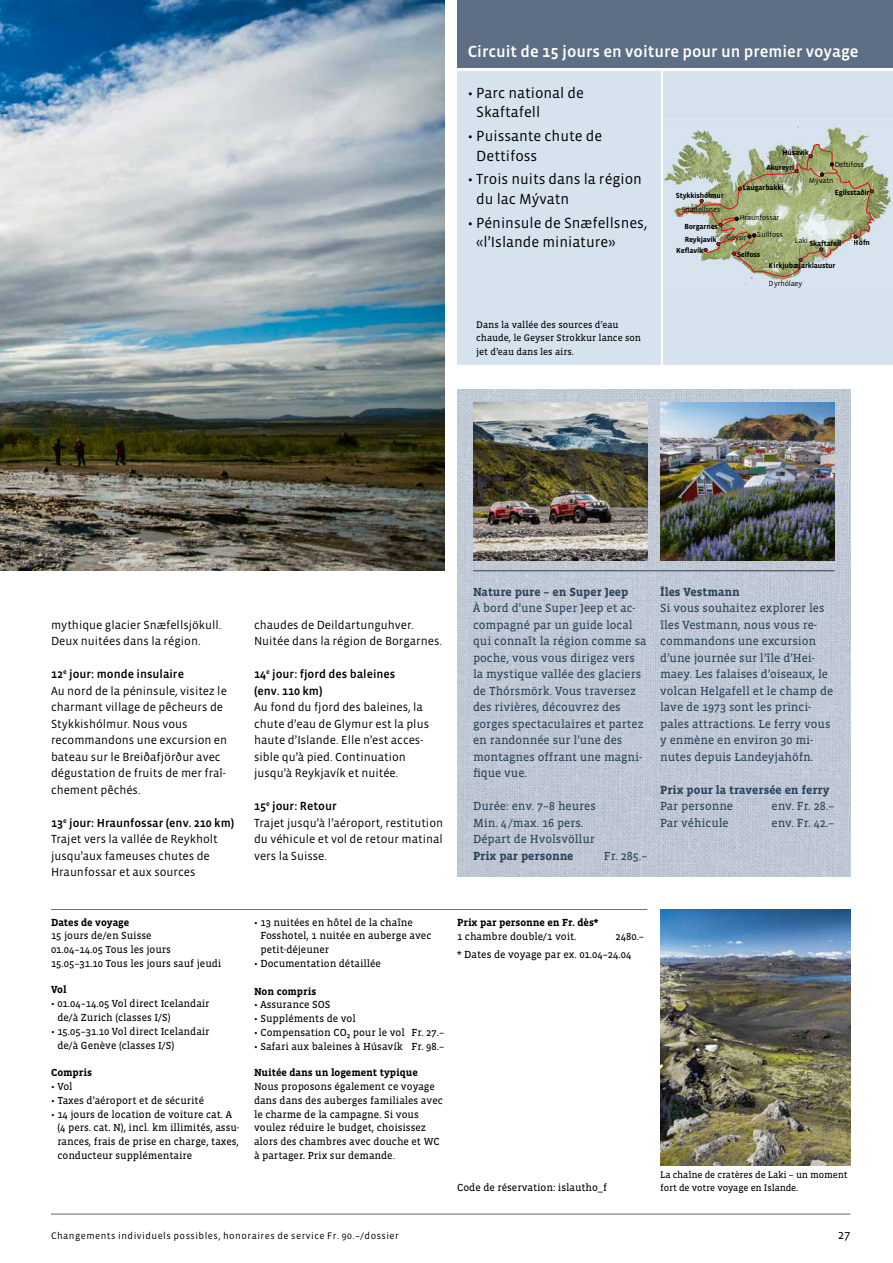
<style>
.page{position:relative;width:893px;height:1263px;background:#fff}
.page>*{position:absolute;margin:0;border:0;box-sizing:border-box;transform-origin:0 0}
.t1{font:500 16.5px "Vista Sans OT";color:#fff}
.t2{font:15px/19.5px "Vista Sans OT";color:#000}
.t3{font:12.75px "Vista Sans OT";color:#000}
.t4{font:12px/16.5px "Vista Sans OT";color:#000}
.t5{font:12px/16.5px "Vista Slab OT";color:#28435a}
.t6{font:700 12px "Vista Slab OT";color:#28435a}
.t7{font:500 12px/16.5px "Vista Sans OT";color:#000}
.t8{font:10.5px/13.8px "Vista Slab OT";color:#000}
.t9{font:700 10.5px "Vista Slab OT";color:#000}
.t10{font:9.75px/13.5px "Vista Slab OT";color:#000}
.t11{font:9.75px "Vista Sans OT";letter-spacing:.05em;color:#000}
.t12{font:700 7.5px "Vista Sans OT";letter-spacing:-.02em;color:#000}
.t13{font:7.5px "Vista Sans OT";letter-spacing:-.02em;color:#000}
.s1{font-weight:500}
</style>
<div class="page">
<img style="left:0;top:0;width:444px;height:571px">
<div style="left:457px;top:0;width:436px;height:68px;background:#5e6f85"></div>
<img style="left:457px;top:390px;width:393px;height:486px">
<div style="left:457px;top:71px;width:203px;height:294px;background:#d7e2ef"></div>
<hr style="left:51px;top:909px;width:596px;height:1px;background:#706f6f">
<hr style="left:473px;top:570px;width:361px;height:1px;background:#28435a">
<img style="left:473px;top:403px;width:174px;height:157px">
<div style="left:663px;top:71px;width:230px;height:294px;background:#d7e2ef"></div>
<img style="left:664px;top:120px;width:228px;height:165px">
<svg style="left:676px;top:144px;width:199px;height:133px"></svg>
<img style="left:660px;top:909px;width:190px;height:256px">
<img style="left:660px;top:403px;width:174px;height:157px">
<hr style="left:51px;top:1214px;width:799px;height:1px;background:#646363">
<h1 class="t1" style="left:468px;top:43px;width:392px">Circuit de 15 jours en voiture pour un premier voyage</h1>
<h2 class="t2" style="left:476px;top:83px;width:109px;text-indent:-9px">• Parc national de<br>Skaftafell</h2>
<h2 class="t2" style="left:476px;top:127px;width:127px;text-indent:-9px">• Puissante chute de<br>Dettifoss</h2>
<h2 class="t2" style="left:476px;top:170px;width:167px;text-indent:-9px">• Trois nuits dans la région du lac Mývatn</h2>
<h2 class="t2" style="left:476px;top:213px;width:172px;text-indent:-9px">• Péninsule de Snæfellsnes, «l’Islande miniature»</h2>
<p class="t10" style="left:476px;top:318px;width:166px">Dans la vallée des sources d’eau chaude, le Geyser Strokkur lance son jet d’eau dans les airs.</p>
<p class="t12" style="left:676px;top:192px;width:49px">Stykkishólmur</p>
<p class="t13" style="left:682px;top:206px;width:40px">Snæfellsnes</p>
<p class="t12" style="left:782px;top:148px;width:28px">Húsavík</p>
<p class="t12" style="left:766px;top:163px;width:30px">Akureyri</p>
<p class="t12" style="left:743px;top:184px;width:42px">Laugarbakki</p>
<p class="t13" style="left:740px;top:214px;width:41px">Hraunfossar</p>
<p class="t13" style="left:834px;top:161px;width:31px">Dettifoss</p>
<p class="t13" style="left:809px;top:176px;width:26px">Mývatn</p>
<p class="t12" style="left:835px;top:188px;width:36px">Egilsstaðir</p>
<p class="t12" style="left:684px;top:223px;width:35px">Borgarnes</p>
<p class="t12" style="left:685px;top:236px;width:33px">Reykjavík</p>
<p class="t12" style="left:676px;top:246px;width:28px">Keflavík</p>
<p class="t13" style="left:726px;top:233px;width:22px">Geysir</p>
<p class="t13" style="left:757px;top:231px;width:28px">Gullfoss</p>
<p class="t12" style="left:737px;top:250px;width:25px">Selfoss</p>
<p class="t13" style="left:795px;top:237px;width:15px">Laki</p>
<p class="t12" style="left:809px;top:239px;width:33px">Skaftafell</p>
<p class="t12" style="left:769px;top:261px;width:68px">Kirkjubæjarklaustur</p>
<p class="t13" style="left:769px;top:279px;width:35px">Dyrhólaey</p>
<p class="t12" style="left:854px;top:239px;width:18px">Höfn</p>
<p class="t4" style="left:51px;top:616px;width:172px">mythique glacier Snæfellsjökull.<br>Deux nuitées dans la région.</p>
<p class="t4" style="left:51px;top:666px;width:178px"><span class="s1">12</span><sup>e</sup> <span class="s1">jour: monde insulaire<br></span>Au nord de la péninsule, visitez le charmant village de pêcheurs de<br>Stykkishólmur. Nous vous recommandons une excursion en bateau sur le Breiðafjörður avec dégustation de fruits de mer fraî&shy;chement pêchés.</p>
<p class="t4" style="left:51px;top:814px;width:185px"><span class="s1">13</span><sup>e</sup> <span class="s1">jour: Hraunfossar (env. 210 km)<br></span>Trajet vers la vallée de Reykholt jusqu’aux fameuses chutes de<br>Hraunfossar et aux sources</p>
<p class="t4" style="left:254px;top:616px;width:189px">chaudes de Deildartunguhver.<br>Nuitée dans la région de Borgarnes.</p>
<p class="t7" style="left:254px;top:666px;width:143px">14<sup>e</sup> jour: fjord des baleines (env. 110 km)</p>
<p class="t4" style="left:254px;top:699px;width:176px">Au fond du fjord des baleines, la chute d’eau de Glymur est la plus haute d’Islande. Elle n’est acces&shy;sible qu’à pied. Continuation jusqu’à Reykjavík et nuitée.</p>
<p class="t4" style="left:254px;top:798px;width:191px"><span class="s1">15</span><sup>e</sup> <span class="s1">jour: Retour<br></span>Trajet jusqu’à l’aéroport, restitution du véhicule et vol de retour matinal vers la Suisse.</p>
<p class="t6" style="left:473px;top:585px;width:157px">Nature pure – en Super Jeep</p>
<p class="t5" style="left:473px;top:600px;width:175px">À bord d’une Super Jeep et ac&shy;compagné par un guide local qui connaît la région comme sa poche, vous vous dirigez vers la mystique vallée des glaciers de Thórsmörk. Vous traversez des rivières, découvrez des gorges spectaculaires et partez en randonnée sur l’une des montagnes offrant une magni&shy;fique vue.</p>
<p class="t5" style="left:473px;top:798px;width:124px">Durée: env. 7–8 heures<br>Min. 4 /max. 16 pers.<br>Départ de Hvolsvöllur</p>
<p class="t6" style="left:473px;top:849px;width:102px">Prix par personne</p>
<p class="t5" style="left:604px;top:847px;width:45px">Fr. 285.–</p>
<p class="t6" style="left:660px;top:585px;width:81px">Îles Vestmann</p>
<p class="t5" style="left:660px;top:600px;width:174px">Si vous souhaitez explorer les îles Vestmann, nous vous re&shy;commandons une excursion d’une journée sur l’île d’Hei&shy;maey. Les falaises d’oiseaux, le volcan Helgafell et le champ de lave de 1973 sont les princi&shy;pales attractions. Le ferry vous y enmène en environ 30 mi&shy;nutes depuis Landeyjahöfn.</p>
<p class="t6" style="left:660px;top:783px;width:171px">Prix pour la traversée en ferry</p>
<p class="t5" style="left:660px;top:798px;width:74px">Par personne</p>
<p class="t5" style="left:771px;top:798px;width:64px">env. Fr. 28.–</p>
<p class="t5" style="left:660px;top:814px;width:70px">Par véhicule</p>
<p class="t5" style="left:771px;top:814px;width:64px">env. Fr. 42.–</p>
<p class="t9" style="left:51px;top:917px;width:77px">Dates de voyage⁣</p>
<p class="t8" style="left:51px;top:929px;width:169px">15 jours de/en Suisse<br>01.04–14.05 Tous les jours<br>15.05–31.10 Tous les jours sauf jeudi⁣</p>
<p class="t9" style="left:51px;top:984px;width:15px">Vol⁣</p>
<p class="t8" style="left:57px;top:997px;width:154px;text-indent:-6px">• 01.04–14.05 Vol direct Icelandair de/à Zurich (classes I/S)</p>
<p class="t8" style="left:57px;top:1024px;width:154px;text-indent:-6px">• 15.05–31.10 Vol direct Icelandair de/à Genève (classes I/S)</p>
<p class="t9" style="left:51px;top:1067px;width:40px">Compris⁣</p>
<p class="t8" style="left:51px;top:1080px;width:23px">• Vol</p>
<p class="t8" style="left:51px;top:1093px;width:155px">• Taxes d’aéroport et de sécurité</p>
<p class="t8" style="left:57px;top:1107px;width:184px;text-indent:-6px">• 14 jours de location de voiture cat. A (4 pers. cat. N), incl. km illimités, assu&shy;rances, frais de prise en charge, taxes, conducteur supplémentaire</p>
<p class="t8" style="left:260px;top:915px;width:172px;text-indent:-6px">• 13 nuitées en hôtel de la chaîne<br>Fosshotel, 1 nuitée en auberge avec petit-déjeuner</p>
<p class="t8" style="left:254px;top:957px;width:128px">• Documentation détaillée</p>
<p class="t9" style="left:254px;top:985px;width:61px">Non compris⁣</p>
<p class="t8" style="left:254px;top:998px;width:78px">• Assurance SOS</p>
<p class="t8" style="left:254px;top:1012px;width:103px">• Suppléments de vol</p>
<p class="t8" style="left:254px;top:1026px;width:192px">• Compensation CO₂ pour le vol Fr. 27.–</p>
<p class="t8" style="left:254px;top:1039px;width:192px">• Safari aux baleines à Húsavík Fr. 98.–</p>
<p class="t9" style="left:254px;top:1067px;width:165px">Nuitée dans un logement typique</p>
<p class="t8" style="left:254px;top:1080px;width:190px">Nous proposons également ce voyage dans dans des auberges familiales avec le charme de la campagne. Si vous voulez réduire le budget, choisissez alors des chambres avec douche et WC à partager. Prix sur demande.</p>
<p class="t9" style="left:457px;top:917px;width:143px">Prix par personne en Fr. dès*</p>
<p class="t8" style="left:457px;top:930px;width:121px">1 chambre double/1 voit.</p>
<p class="t8" style="left:457px;top:928px;width:189px;line-height:18px;text-indent:159px">2480.– * Dates de voyage par ex. 01.04–24.04</p>
<p class="t8" style="left:457px;top:1181px;width:152px">Code de réservation: islautho_f</p>
<p class="t10" style="left:660px;top:1168px;width:189px">La chaîne de cratères de Laki – un moment fort de votre voyage en Islande.</p>
<p class="t11" style="left:51px;top:1231px;width:349px">Changements individuels possibles, honoraires de service Fr. 90.–/dossier</p>
<p class="t3" style="left:838px;top:1228px;width:14px">27</p>
</div>
